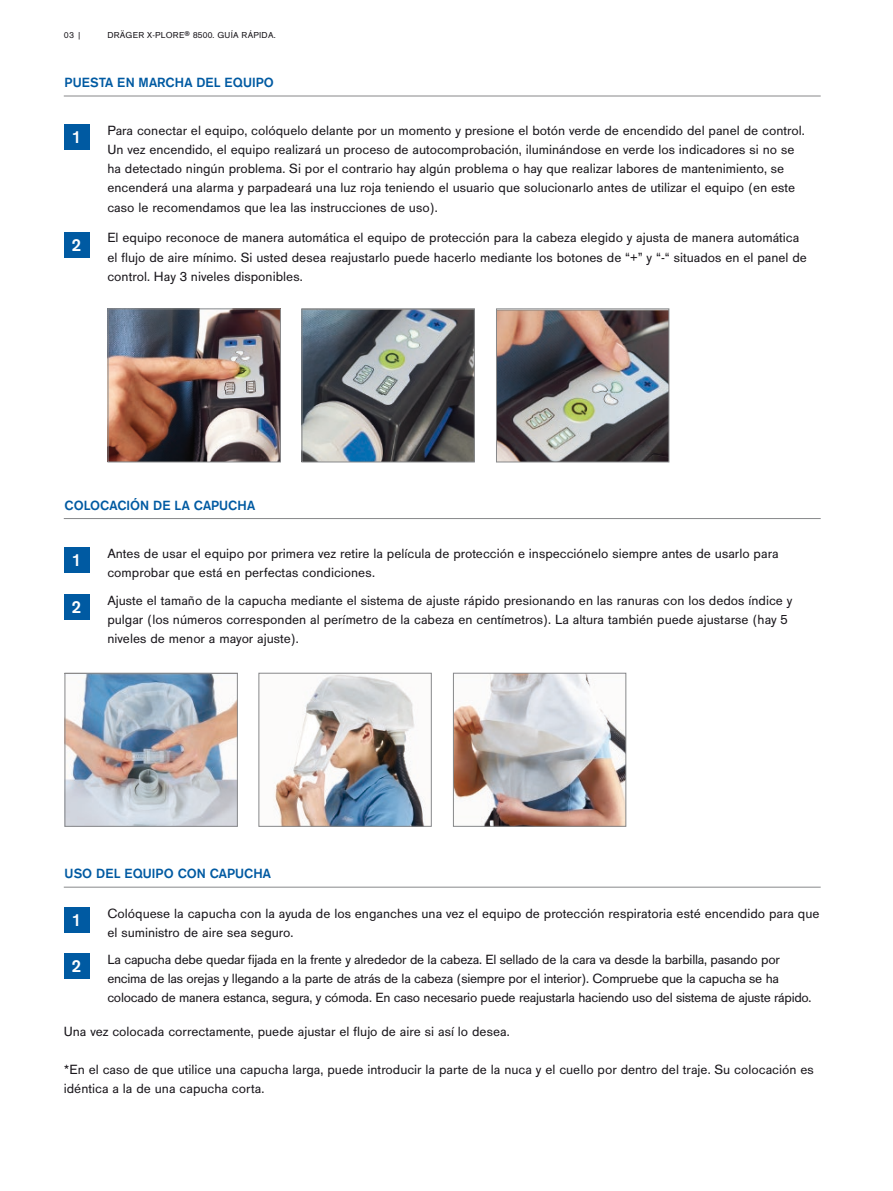
<style>
.page{position:relative;width:893px;height:1191px;background:#fff}
.page>*{position:absolute;margin:0;border:0;box-sizing:border-box;transform-origin:0 0}
.t1{font:700 18px "Draeger Sans";color:#fff}
.t2{font:13.8px/19.2px "Draeger San";color:#1a171c}
.t3{font:13.8px/19.2px "Draeger San";letter-spacing:-.02em;color:#1a171c}
.t4{font:700 13.8px "Draeger San";color:#005aa2}
.t5{font:9px "Draeger San";letter-spacing:.025em;color:#1a171c}
.t6{font:9px "Draeger San Tab";color:#1a171c}
</style>
<div class="page">
<hr style="left:64px;top:518px;width:757px;height:1px;background:#87888a">
<hr style="left:64px;top:887px;width:757px;height:1px;background:#87888a">
<div style="left:64px;top:547px;width:25px;height:25px;background:#005aa2"></div>
<div style="left:64px;top:907px;width:25px;height:25px;background:#005aa2"></div>
<div style="left:64px;top:594px;width:25px;height:26px;background:#005aa2"></div>
<div style="left:64px;top:953px;width:25px;height:26px;background:#005aa2"></div>
<img style="left:67px;top:675px;width:169px;height:149px">
<div style="left:65px;top:673px;width:173px;height:153px;border:1px solid #87888a"></div>
<img style="left:273px;top:675px;width:152px;height:149px">
<div style="left:259px;top:673px;width:173px;height:153px;border:1px solid #87888a"></div>
<img style="left:455px;top:675px;width:169px;height:149px">
<div style="left:453px;top:673px;width:173px;height:153px;border:1px solid #87888a"></div>
<hr style="left:64px;top:96px;width:757px;height:1px;background:#87888a">
<img style="left:110px;top:310px;width:169px;height:150px">
<div style="left:108px;top:308px;width:173px;height:154px;border:1px solid #87888a"></div>
<img style="left:304px;top:310px;width:169px;height:150px">
<div style="left:302px;top:308px;width:173px;height:154px;border:1px solid #87888a"></div>
<img style="left:498px;top:310px;width:169px;height:150px">
<div style="left:496px;top:308px;width:173px;height:154px;border:1px solid #87888a"></div>
<div style="left:64px;top:125px;width:25px;height:25px;background:#005aa2"></div>
<div style="left:64px;top:232px;width:25px;height:25px;background:#005aa2"></div>
<p class="t6" style="left:64px;top:30px;width:20px">03 |</p>
<p class="t5" style="left:107px;top:30px;width:170px">DRÄGER X-PLORE® 8500. GUÍA RÁPIDA.</p>
<p class="t4" style="left:65px;top:75px;width:211px">PUESTA EN MARCHA DEL EQUIPO</p>
<p class="t2" style="left:107px;top:121px;width:699px">Para conectar el equipo, colóquelo delante por un momento y presione el botón verde de encendido del panel de control.<br>Un vez encendido, el equipo realizará un proceso de autocomprobación, iluminándose en verde los indicadores si no se ha detectado ningún problema. Si por el contrario hay algún problema o hay que realizar labores de mantenimiento, se encenderá una alarma y parpadeará una luz roja teniendo el usuario que solucionarlo antes de utilizar el equipo (en este caso le recomendamos que lea las instrucciones de uso).</p>
<p class="t2" style="left:107px;top:228px;width:701px">El equipo reconoce de manera automática el equipo de protección para la cabeza elegido y ajusta de manera automática el flujo de aire mínimo. Si usted desea reajustarlo puede hacerlo mediante los botones de “+” y “-“ situados en el panel de control. Hay 3 niveles disponibles.</p>
<h1 class="t1" style="left:73px;top:125px;width:9px">1</h1>
<h1 class="t1" style="left:72px;top:233px;width:11px">2</h1>
<p class="t4" style="left:65px;top:497px;width:192px">COLOCACIÓN DE LA CAPUCHA</p>
<h1 class="t1" style="left:73px;top:548px;width:9px">1</h1>
<h1 class="t1" style="left:72px;top:595px;width:11px">2</h1>
<p class="t2" style="left:107px;top:543px;width:673px">Antes de usar el equipo por primera vez retire la película de protección e inspecciónelo siempre antes de usarlo para comprobar que está en perfectas condiciones.</p>
<p class="t2" style="left:107px;top:591px;width:687px">Ajuste el tamaño de la capucha mediante el sistema de ajuste rápido presionando en las ranuras con los dedos índice y pulgar (los números corresponden al perímetro de la cabeza en centímetros). La altura también puede ajustarse (hay 5 niveles de menor a mayor ajuste).</p>
<p class="t4" style="left:65px;top:866px;width:208px">USO DEL EQUIPO CON CAPUCHA</p>
<h1 class="t1" style="left:73px;top:908px;width:9px">1</h1>
<p class="t2" style="left:107px;top:903px;width:714px">Colóquese la capucha con la ayuda de los enganches una vez el equipo de protección respiratoria esté encendido para que el suministro de aire sea seguro.</p>
<p class="t3" style="left:107px;top:950px;width:706px">La capucha debe quedar fijada en la frente y alrededor de la cabeza. El sellado de la cara va desde la barbilla, pasando por encima de las orejas y llegando a la parte de atrás de la cabeza (siempre por el interior). Compruebe que la capucha se ha colocado de manera estanca, segura, y cómoda. En caso necesario puede reajustarla haciendo uso del sistema de ajuste rápido.</p>
<p class="t2" style="left:64px;top:1021px;width:448px">Una vez colocada correctamente, puede ajustar el flujo de aire si así lo desea.</p>
<p class="t2" style="left:64px;top:1059px;width:752px">*En el caso de que utilice una capucha larga, puede introducir la parte de la nuca y el cuello por dentro del traje. Su colocación es idéntica a la de una capucha corta.</p>
<h1 class="t1" style="left:72px;top:954px;width:11px">2</h1>
</div>
